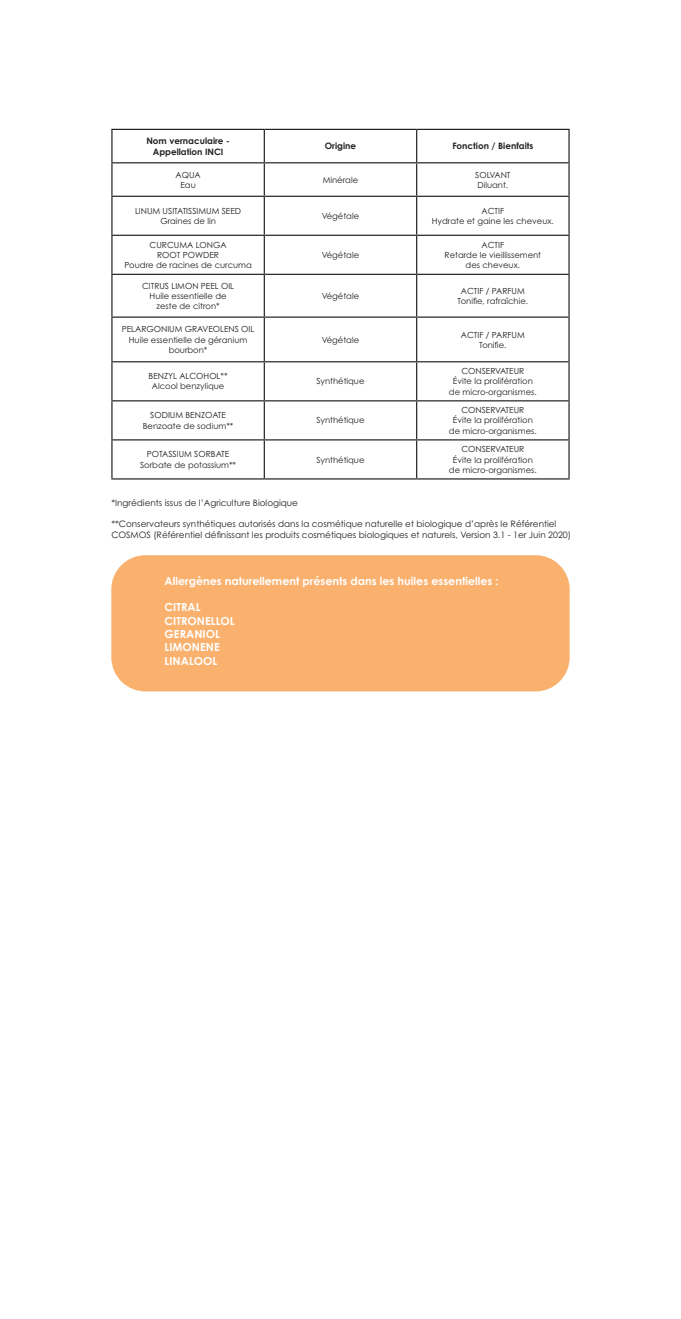
<style>
.page{position:relative;width:681px;height:1319px;background:#fff}
.page>*{position:absolute;margin:0;border:0;box-sizing:border-box;transform-origin:0 0}
.t1{font:700 11.1px/13.4px "Century Gothic Pro";color:#fff}
.t2{font:8.85px/10.6px "Century Gothic Pro";color:#231f20}
.t3{font:700 8.85px/10.6px "Century Gothic Pro";color:#231f20;text-align:center}
.t4{font:8.4px/10.1px "Century Gothic Pro";color:#231f20;text-align:center}
</style>
<div class="page">
<hr style="left:111px;top:129px;width:153px;height:1px;background:#231f20">
<hr style="left:111px;top:130px;width:1px;height:32px;background:#231f20">
<hr style="left:264px;top:129px;width:152px;height:1px;background:#231f20">
<hr style="left:263px;top:130px;width:2px;height:32px;background:#231f20">
<hr style="left:416px;top:129px;width:153px;height:1px;background:#231f20">
<hr style="left:416px;top:130px;width:1px;height:32px;background:#231f20">
<hr style="left:568px;top:130px;width:1px;height:32px;background:#231f20">
<hr style="left:111px;top:162px;width:153px;height:1px;background:#231f20">
<hr style="left:111px;top:163px;width:1px;height:33px;background:#231f20">
<hr style="left:264px;top:162px;width:152px;height:1px;background:#231f20">
<hr style="left:263px;top:163px;width:2px;height:33px;background:#231f20">
<hr style="left:416px;top:162px;width:153px;height:1px;background:#231f20">
<hr style="left:416px;top:163px;width:1px;height:33px;background:#231f20">
<hr style="left:568px;top:163px;width:1px;height:33px;background:#231f20">
<hr style="left:111px;top:196px;width:153px;height:1px;background:#231f20">
<hr style="left:111px;top:197px;width:1px;height:38px;background:#231f20">
<hr style="left:264px;top:196px;width:152px;height:1px;background:#231f20">
<hr style="left:263px;top:197px;width:2px;height:38px;background:#231f20">
<hr style="left:416px;top:196px;width:153px;height:1px;background:#231f20">
<hr style="left:416px;top:197px;width:1px;height:38px;background:#231f20">
<hr style="left:568px;top:197px;width:1px;height:38px;background:#231f20">
<hr style="left:111px;top:235px;width:153px;height:1px;background:#231f20">
<hr style="left:111px;top:236px;width:1px;height:38px;background:#231f20">
<hr style="left:264px;top:235px;width:152px;height:1px;background:#231f20">
<hr style="left:263px;top:236px;width:2px;height:38px;background:#231f20">
<hr style="left:416px;top:235px;width:153px;height:1px;background:#231f20">
<hr style="left:416px;top:236px;width:1px;height:38px;background:#231f20">
<hr style="left:568px;top:236px;width:1px;height:38px;background:#231f20">
<hr style="left:111px;top:274px;width:153px;height:1px;background:#231f20">
<hr style="left:111px;top:275px;width:1px;height:41px;background:#231f20">
<hr style="left:264px;top:274px;width:152px;height:1px;background:#231f20">
<hr style="left:263px;top:275px;width:2px;height:41px;background:#231f20">
<hr style="left:416px;top:274px;width:153px;height:1px;background:#231f20">
<hr style="left:416px;top:275px;width:1px;height:41px;background:#231f20">
<hr style="left:568px;top:275px;width:1px;height:41px;background:#231f20">
<hr style="left:111px;top:316px;width:153px;height:2px;background:#231f20">
<hr style="left:111px;top:318px;width:1px;height:43px;background:#231f20">
<hr style="left:264px;top:316px;width:152px;height:2px;background:#231f20">
<hr style="left:263px;top:318px;width:2px;height:43px;background:#231f20">
<hr style="left:416px;top:316px;width:153px;height:2px;background:#231f20">
<hr style="left:416px;top:318px;width:1px;height:43px;background:#231f20">
<hr style="left:568px;top:318px;width:1px;height:43px;background:#231f20">
<hr style="left:111px;top:361px;width:153px;height:1px;background:#231f20">
<hr style="left:111px;top:362px;width:1px;height:38px;background:#231f20">
<hr style="left:264px;top:361px;width:152px;height:1px;background:#231f20">
<hr style="left:263px;top:362px;width:2px;height:38px;background:#231f20">
<hr style="left:416px;top:361px;width:153px;height:1px;background:#231f20">
<hr style="left:416px;top:362px;width:1px;height:38px;background:#231f20">
<hr style="left:568px;top:362px;width:1px;height:38px;background:#231f20">
<hr style="left:111px;top:400px;width:153px;height:1px;background:#231f20">
<hr style="left:111px;top:401px;width:1px;height:38px;background:#231f20">
<hr style="left:264px;top:400px;width:152px;height:1px;background:#231f20">
<hr style="left:263px;top:401px;width:2px;height:38px;background:#231f20">
<hr style="left:416px;top:400px;width:153px;height:1px;background:#231f20">
<hr style="left:416px;top:401px;width:1px;height:38px;background:#231f20">
<hr style="left:568px;top:401px;width:1px;height:38px;background:#231f20">
<hr style="left:111px;top:439px;width:153px;height:1px;background:#231f20">
<hr style="left:111px;top:440px;width:1px;height:38px;background:#231f20">
<hr style="left:264px;top:439px;width:152px;height:1px;background:#231f20">
<hr style="left:263px;top:440px;width:2px;height:38px;background:#231f20">
<hr style="left:416px;top:439px;width:153px;height:1px;background:#231f20">
<hr style="left:416px;top:440px;width:1px;height:38px;background:#231f20">
<hr style="left:568px;top:440px;width:1px;height:38px;background:#231f20">
<hr style="left:111px;top:478px;width:153px;height:1px;background:#231f20">
<hr style="left:264px;top:478px;width:152px;height:1px;background:#231f20">
<hr style="left:416px;top:478px;width:153px;height:1px;background:#231f20">
<div style="left:111px;top:555px;width:458px;height:136px;background:#fab16e;border-radius:34px"></div>
<p class="t3" style="left:146px;top:135px;width:85px">Nom vernaculaire -<br>Appellation INCI</p>
<p class="t3" style="left:324px;top:141px;width:33px">Origine</p>
<p class="t3" style="left:452px;top:141px;width:82px">Fonction / Bienfaits</p>
<p class="t4" style="left:175px;top:169px;width:27px">AQUA<br>Eau</p>
<p class="t4" style="left:322px;top:174px;width:37px">Minérale</p>
<p class="t4" style="left:475px;top:169px;width:37px;text-align:left">SOLVANT<br>Diluant.</p>
<p class="t4" style="left:135px;top:206px;width:108px">LINUM USITATISSIMUM SEED<br>Graines de lin</p>
<p class="t4" style="left:321px;top:211px;width:39px">Végétale</p>
<p class="t4" style="left:431px;top:206px;width:123px">ACTIF<br>Hydrate et gaine les cheveux.</p>
<p class="t4" style="left:124px;top:240px;width:129px">CURCUMA LONGA<br>ROOT POWDER<br>Poudre de racines de curcuma</p>
<p class="t4" style="left:321px;top:250px;width:39px">Végétale</p>
<p class="t4" style="left:444px;top:240px;width:98px">ACTIF<br>Retarde le vieillissement des cheveux.</p>
<p class="t4" style="left:142px;top:280px;width:94px">CITRUS LIMON PEEL OIL<br>Huile essentielle de zeste de citron*</p>
<p class="t4" style="left:321px;top:290px;width:39px">Végétale</p>
<p class="t4" style="left:457px;top:285px;width:72px">ACTIF / PARFUM<br>Tonifie, rafraîchie.</p>
<p class="t4" style="left:122px;top:324px;width:134px">PELARGONIUM GRAVEOLENS OIL<br>Huile essentielle de géranium bourbon*</p>
<p class="t4" style="left:321px;top:334px;width:39px">Végétale</p>
<p class="t4" style="left:460px;top:329px;width:65px">ACTIF / PARFUM<br>Tonifie.</p>
<p class="t4" style="left:148px;top:371px;width:81px">BENZYL ALCOHOL**<br>Alcool benzylique</p>
<p class="t4" style="left:316px;top:376px;width:50px">Synthétique</p>
<p class="t4" style="left:449px;top:366px;width:89px">CONSERVATEUR<br>Évite la prolifération de micro-organismes.</p>
<p class="t4" style="left:143px;top:410px;width:92px">SODIUM BENZOATE<br>Benzoate de sodium**</p>
<p class="t4" style="left:316px;top:415px;width:50px">Synthétique</p>
<p class="t4" style="left:449px;top:405px;width:89px">CONSERVATEUR<br>Évite la prolifération de micro-organismes.</p>
<p class="t4" style="left:140px;top:449px;width:97px">POTASSIUM SORBATE<br>Sorbate de potassium**</p>
<p class="t4" style="left:316px;top:454px;width:50px">Synthétique</p>
<p class="t4" style="left:449px;top:444px;width:89px">CONSERVATEUR<br>Évite la prolifération de micro-organismes.</p>
<p class="t2" style="left:111px;top:497px;width:188px">*Ingrédients issus de l’Agriculture Biologique</p>
<p class="t2" style="left:111px;top:518px;width:461px">**Conservateurs synthétiques autorisés dans la cosmétique naturelle et biologique d’après le Référentiel<br>COSMOS (Référentiel définissant les produits cosmétiques biologiques et naturels, Version 3.1 - 1er Juin 2020)</p>
<h1 class="t1" style="left:164px;top:573px;width:335px">Allergènes naturellement présents dans les huiles essentielles :</h1>
<h1 class="t1" style="left:164px;top:600px;width:72px">CITRAL<br>CITRONELLOL<br>GERANIOL<br>LIMONENE<br>LINALOOL</h1>
</div>
